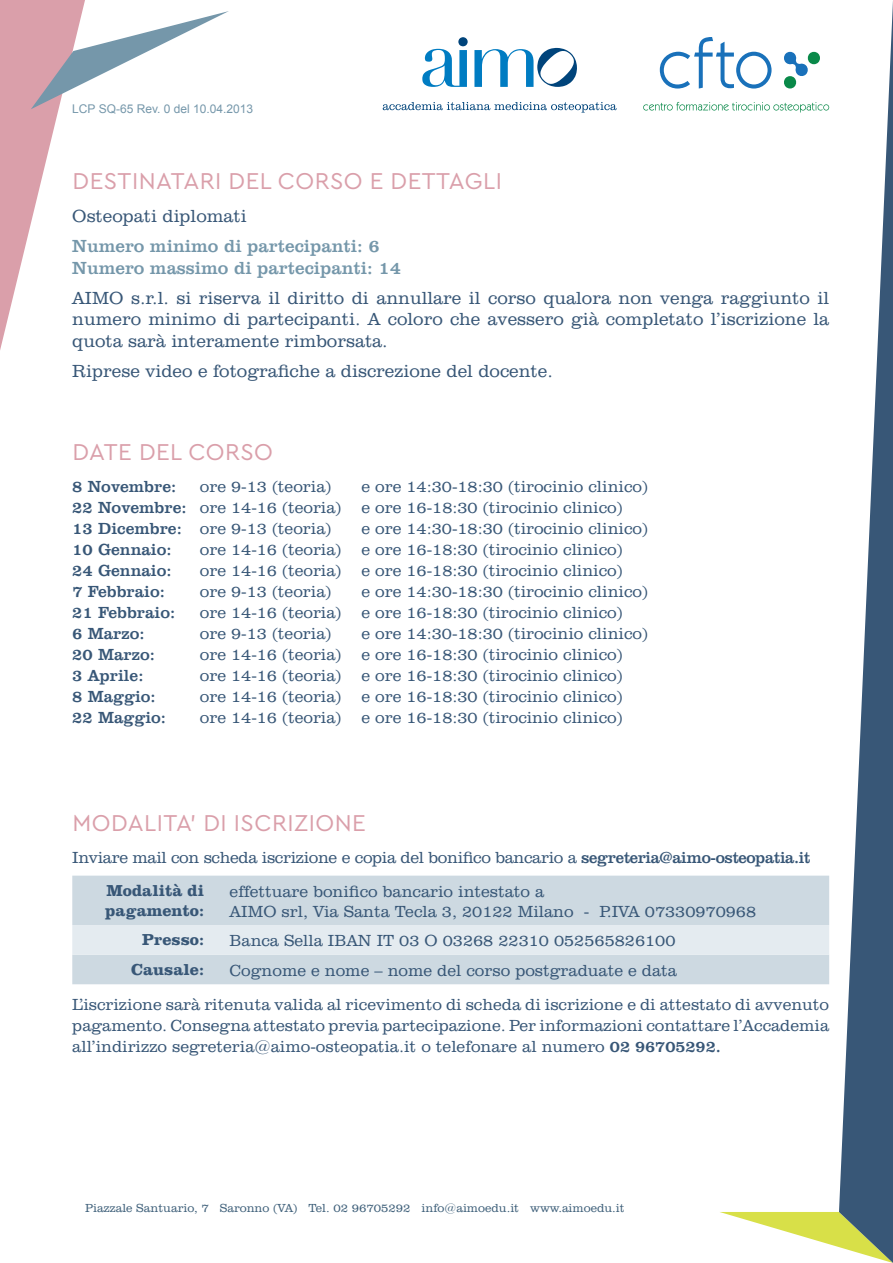
<style>
.page{position:relative;width:893px;height:1263px;background:#fff}
.page>*{position:absolute;margin:0;border:0;box-sizing:border-box;transform-origin:0 0}
.t1{font:24px "Cera GR";letter-spacing:.02em;color:#da9faa}
.t2{font:300 18px/21.6px "Clarendon BT";color:#385777;text-align:justify}
.t3{font:18px/21.6px "Clarendon BT";color:#7597aa}
.t4{font:300 16.5px/21px "Clarendon BT";color:#385777}
.t5{font:16.5px "Clarendon BT";color:#385777}
.t6{font:300 16.5px "Clarendon BT";letter-spacing:-.02em;color:#385777}
.t7{font:700 16.5px/19.8px "Clarendon LT Std";color:#385777}
.t8{font:300 12px "Clarendon BT";color:#3f607a}
.t9{font:12px "Arial";color:#7597aa}
.s1{font-weight:400}
.s2{font-family:"Clarendon LT Std";font-weight:400}
</style>
<div class="page">
<svg style="left:720px;top:1212px;width:119px;height:35px"></svg>
<svg style="left:839px;top:1px;width:54px;height:1262px"></svg>
<svg style="left:0;top:0;width:229px;height:350px"></svg>
<svg style="left:643px;top:102px;width:186px;height:11px"></svg>
<svg style="left:784px;top:51px;width:36px;height:38px"></svg>
<svg style="left:660px;top:37px;width:111px;height:52px"></svg>
<svg style="left:383px;top:102px;width:234px;height:11px"></svg>
<svg style="left:422px;top:37px;width:46px;height:50px"></svg>
<svg style="left:474px;top:48px;width:103px;height:39px"></svg>
<div style="left:72px;top:876px;width:757px;height:108px;background:#cdd9e1"></div>
<div style="left:72px;top:925px;width:757px;height:30px;background:#e4ebf0"></div>
<p class="t9" style="left:72px;top:100px;width:182px">LCP SQ-65 Rev. 0 del 10.04.2013</p>
<h1 class="t1" style="left:73px;top:168px;width:431px">DESTINATARI DEL CORSO E DETTAGLI</h1>
<p class="t2" style="left:72px;top:205px;width:176px">Osteopati diplomati</p>
<p class="t3" style="left:72px;top:235px;width:330px">Numero minimo di partecipanti: 6<br>Numero massimo di partecipanti: 14</p>
<p class="t2" style="left:72px;top:286px;width:758px">AIMO s.r.l. si riserva il diritto di annullare il corso qualora non venga raggiunto il numero minimo di partecipanti. A coloro che avessero già completato l’iscrizione la quota sarà interamente rimborsata.</p>
<p class="t2" style="left:72px;top:360px;width:482px">Riprese video e fotografiche a discrezione del docente.</p>
<h1 class="t1" style="left:73px;top:438px;width:202px">DATE DEL CORSO</h1>
<p class="t5" style="left:72px;top:476px;width:106px">8 Novembre:</p>
<p class="t4" style="left:200px;top:475px;width:133px">ore 9-13 (teoria)</p>
<p class="t4" style="left:72px;top:475px;width:577px;text-indent:289px">e ore 14:30-18:30 (tirocinio clinico)<br><span class="s1">22 Novembre:</span> ore 14-16 (teoria) e ore 16-18:30 (tirocinio clinico)<br><span class="s1">13 Dicembre:</span> ore 9-13 (teoria)</p>
<p class="t4" style="left:361px;top:517px;width:288px">e ore 14:30-18:30 (tirocinio clinico)</p>
<p class="t5" style="left:72px;top:539px;width:101px">10 Gennaio:</p>
<p class="t4" style="left:200px;top:538px;width:424px">ore 14-16 (teoria) e ore 16-18:30 (tirocinio clinico)</p>
<p class="t5" style="left:72px;top:560px;width:101px">24 Gennaio:</p>
<p class="t4" style="left:200px;top:559px;width:424px">ore 14-16 (teoria) e ore 16-18:30 (tirocinio clinico)</p>
<p class="t5" style="left:72px;top:581px;width:94px">7 Febbraio:</p>
<p class="t4" style="left:200px;top:580px;width:133px">ore 9-13 (teoria)</p>
<p class="t4" style="left:361px;top:580px;width:288px">e ore 14:30-18:30 (tirocinio clinico)</p>
<p class="t5" style="left:72px;top:602px;width:104px">21 Febbraio:</p>
<p class="t4" style="left:200px;top:601px;width:424px">ore 14-16 (teoria) e ore 16-18:30 (tirocinio clinico)</p>
<p class="t5" style="left:72px;top:623px;width:74px">6 Marzo:</p>
<p class="t4" style="left:200px;top:622px;width:133px">ore 9-13 (teoria)</p>
<p class="t4" style="left:361px;top:622px;width:288px">e ore 14:30-18:30 (tirocinio clinico)</p>
<p class="t5" style="left:72px;top:644px;width:84px">20 Marzo:</p>
<p class="t4" style="left:200px;top:643px;width:424px">ore 14-16 (teoria) e ore 16-18:30 (tirocinio clinico)</p>
<p class="t5" style="left:72px;top:665px;width:73px">3 Aprile:</p>
<p class="t4" style="left:200px;top:664px;width:424px">ore 14-16 (teoria) e ore 16-18:30 (tirocinio clinico)</p>
<p class="t5" style="left:72px;top:686px;width:85px">8 Maggio:</p>
<p class="t4" style="left:200px;top:685px;width:424px">ore 14-16 (teoria) e ore 16-18:30 (tirocinio clinico)</p>
<p class="t5" style="left:72px;top:707px;width:95px">22 Maggio:</p>
<p class="t4" style="left:200px;top:706px;width:424px">ore 14-16 (teoria) e ore 16-18:30 (tirocinio clinico)</p>
<h1 class="t1" style="left:73px;top:810px;width:295px">MODALITA’ DI ISCRIZIONE</h1>
<p class="t6" style="left:72px;top:847px;width:739px">Inviare mail con scheda iscrizione e copia del bonifico bancario a <span class="s2">segreteria@aimo-osteopatia.it</span></p>
<p class="t7" style="left:106px;top:880px;width:100px">Modalità di pagamento:</p>
<p class="t4" style="left:230px;top:881px;width:528px;line-height:19.8px">effettuare bonifico bancario intestato a<br>AIMO srl, Via Santa Tecla 3, 20122 Milano - P.IVA 07330970968</p>
<p class="t7" style="left:142px;top:930px;width:63px">Presso:</p>
<p class="t4" style="left:230px;top:930px;width:447px">Banca Sella IBAN IT 03 O 03268 22310 052565826100</p>
<p class="t7" style="left:131px;top:959px;width:74px">Causale:</p>
<p class="t4" style="left:230px;top:959px;width:449px">Cognome e nome – nome del corso postgraduate e data</p>
<p class="t4" style="left:72px;top:993px;width:758px;text-align:justify">L’iscrizione sarà ritenuta valida al ricevimento di scheda di iscrizione e di attestato di avvenuto pagamento. Consegna attestato previa partecipazione. Per informazioni contattare l’Accademia all’indirizzo segreteria@aimo-osteopatia.it o telefonare al numero <span class="s2">02 96705292.</span></p>
<p class="t8" style="left:85px;top:1200px;width:541px">Piazzale Santuario, 7 Saronno (VA) Tel. 02 96705292 info@aimoedu.it www.aimoedu.it</p>
</div>
